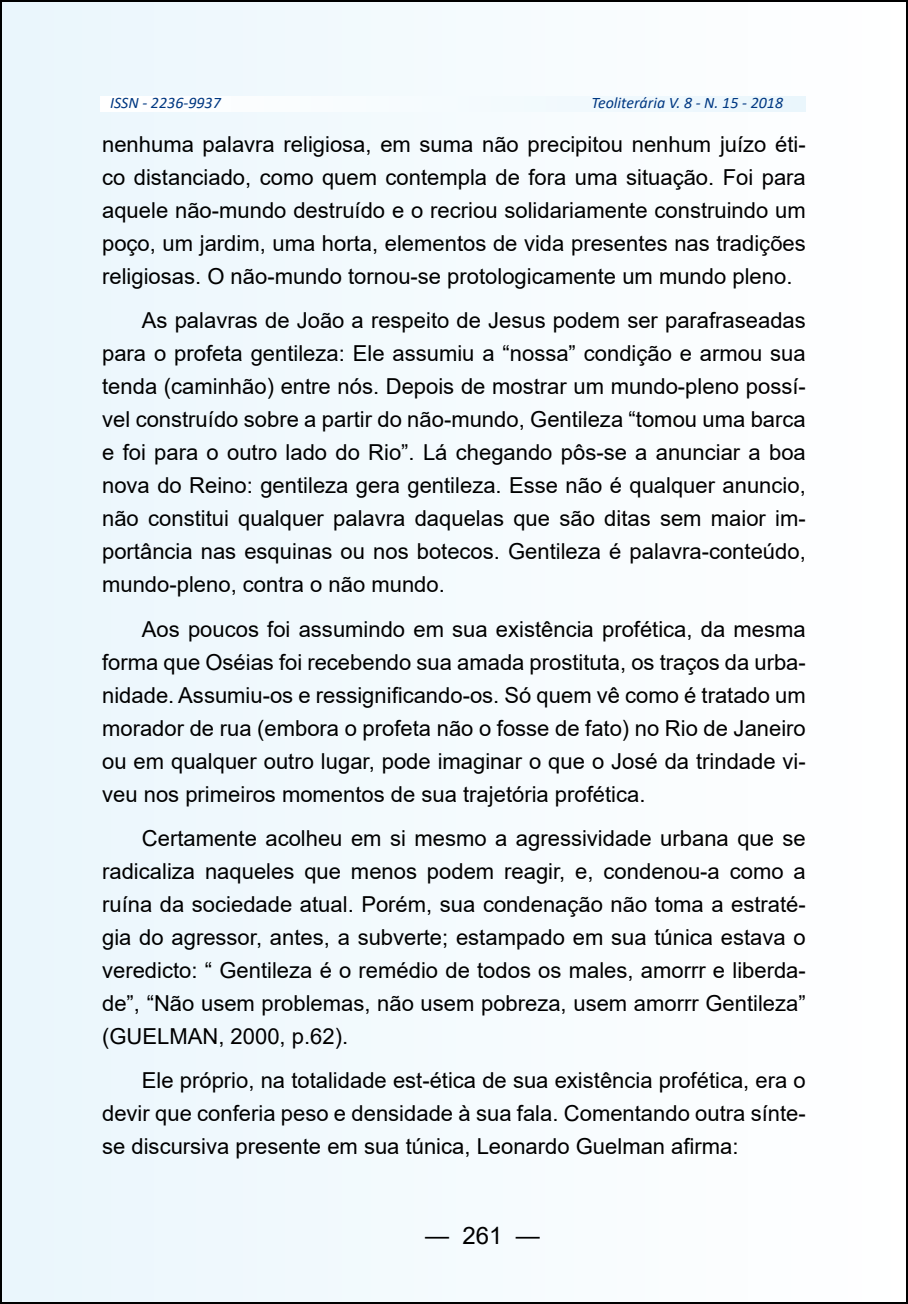
<style>
.page{position:relative;width:908px;height:1304px;background:#fff}
.page>*{position:absolute;margin:0;border:0;box-sizing:border-box;transform-origin:0 0}
.t1{font:24px "Arial";color:#000}
.t2{font:22px/33px "Arial";color:#000;text-align:justify}
.t3{font:italic 16px "Calibri";color:#003882}
</style>
<div class="page">
<div style="left:1px;top:1px;width:905px;height:1302px;background:#f4fbfe"></div>
<p class="t3" style="left:110px;top:92px;width:112px">ISSN - 2236-9937</p>
<p class="t3" style="left:591px;top:92px;width:193px">Teoliterária V. 8 - N. 15 - 2018</p>
<p class="t2" style="left:102px;top:128px;width:704px">nenhuma palavra religiosa, em suma não precipitou nenhum juízo éti&shy;co distanciado, como quem contempla de fora uma situação. Foi para aquele não-mundo destruído e o recriou solidariamente construindo um poço, um jardim, uma horta, elementos de vida presentes nas tradições religiosas. O não-mundo tornou-se protologicamente um mundo pleno.</p>
<p class="t2" style="left:102px;top:304px;width:704px;text-indent:40px">As palavras de João a respeito de Jesus podem ser parafraseadas para o profeta gentileza: Ele assumiu a “nossa” condição e armou sua tenda (caminhão) entre nós. Depois de mostrar um mundo-pleno possí&shy;vel construído sobre a partir do não-mundo, Gentileza “tomou uma barca e foi para o outro lado do Rio”. Lá chegando pôs-se a anunciar a boa nova do Reino: gentileza gera gentileza. Esse não é qualquer anuncio, não constitui qualquer palavra daquelas que são ditas sem maior im&shy;portância nas esquinas ou nos botecos. Gentileza é palavra-conteúdo, mundo-pleno, contra o não mundo.</p>
<p class="t2" style="left:102px;top:612px;width:705px;text-indent:40px">Aos poucos foi assumindo em sua existência profética, da mesma forma que Oséias foi recebendo sua amada prostituta, os traços da urba&shy;nidade. Assumiu-os e ressignificando-os. Só quem vê como é tratado um morador de rua (embora o profeta não o fosse de fato) no Rio de Janeiro ou em qualquer outro lugar, pode imaginar o que o José da trindade vi&shy;veu nos primeiros momentos de sua trajetória profética.</p>
<p class="t2" style="left:102px;top:822px;width:705px;text-indent:40px">Certamente acolheu em si mesmo a agressividade urbana que se radicaliza naqueles que menos podem reagir, e, condenou-a como a ruína da sociedade atual. Porém, sua condenação não toma a estraté&shy;gia do agressor, antes, a subverte; estampado em sua túnica estava o veredicto: “ Gentileza é o remédio de todos os males, amorrr e liberda&shy;de”, “Não usem problemas, não usem pobreza, usem amorrr Gentileza” (GUELMAN, 2000, p.62).</p>
<p class="t2" style="left:102px;top:1064px;width:705px;text-indent:40px">Ele próprio, na totalidade est-ética de sua existência profética, era o devir que conferia peso e densidade à sua fala. Comentando outra sínte&shy;se discursiva presente em sua túnica, Leonardo Guelman afirma:</p>
<p class="t1" style="left:425px;top:1218px;width:116px">— 261 —</p>
</div>
